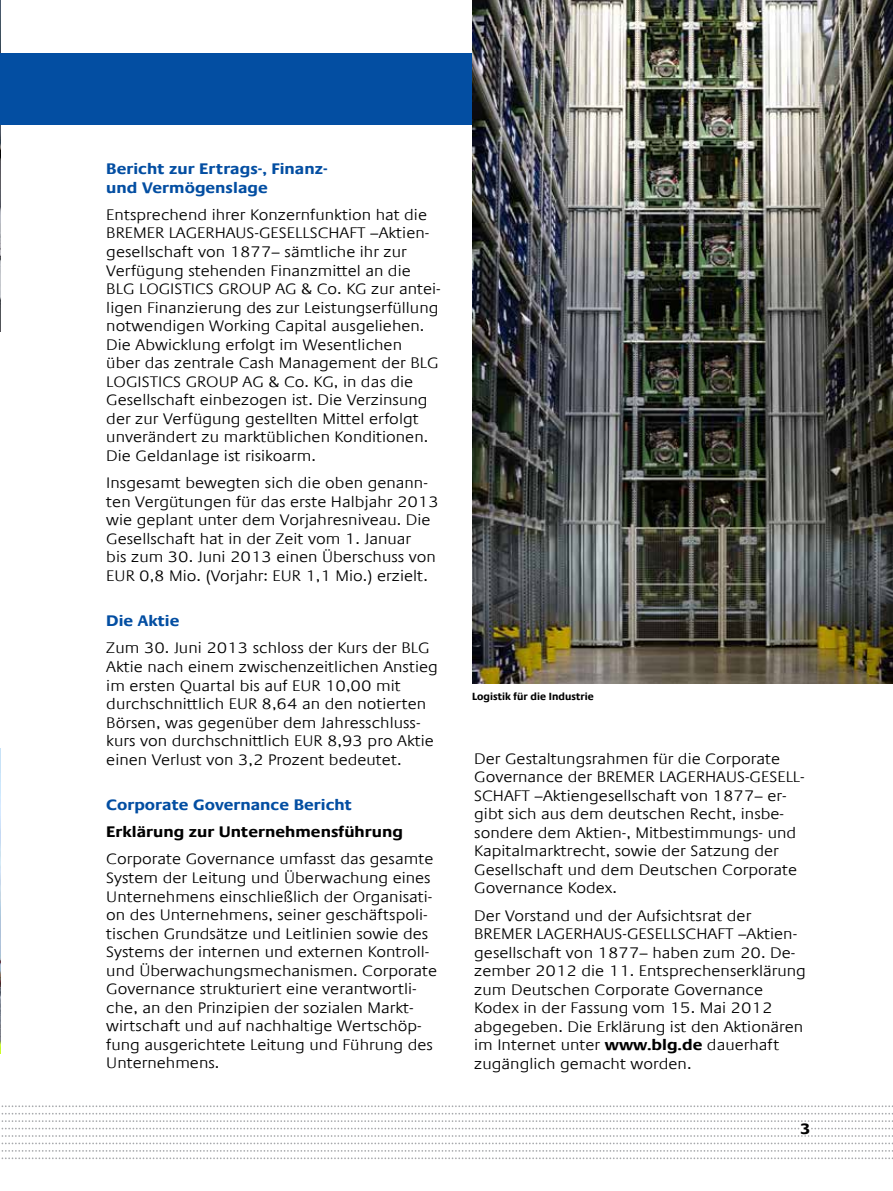
<style>
.page{position:relative;width:893px;height:1191px;background:#fff}
.page>*{position:absolute;margin:0;border:0;box-sizing:border-box;transform-origin:0 0}
.t1{font:300 15.45px/18.6px "Praxis Com";color:#000;scale:1.1 1}
.t2{font:700 15.45px/18.6px "Praxis Com";color:#034ea2;scale:1.1 1}
.t3{font:700 15.45px "Praxis Com";color:#000;scale:1.1 1}
.t4{font:700 10.5px "Praxis Com";color:#000}
.s1{font-weight:700}
</style>
<div class="page">
<svg style="left:1px;top:1105px;width:892px;height:9px"></svg>
<svg style="left:1px;top:1120px;width:892px;height:9px"></svg>
<svg style="left:1px;top:1135px;width:892px;height:1px"></svg>
<svg style="left:1px;top:1142px;width:892px;height:2px"></svg>
<svg style="left:1px;top:1150px;width:892px;height:1px"></svg>
<svg style="left:1px;top:1157px;width:892px;height:2px"></svg>
<div style="left:800px;top:1122px;width:10px;height:12px;background:#fff"></div>
<img style="left:0;top:0;width:1px;height:332px">
<div style="left:0;top:53px;width:534px;height:72px;background:#034ea2"></div>
<img style="left:472px;top:0;width:421px;height:683px">
<img style="left:0;top:748px;width:1px;height:305px">
<p class="t2" style="left:106px;top:160px;width:203px">Bericht zur Ertrags-, Finanz&shy;und Vermögenslage</p>
<p class="t1" style="left:106px;top:205px;width:306px">Entsprechend ihrer Konzernfunktion hat die BREMER LAGERHAUS-GESELLSCHAFT –Aktien&shy;gesellschaft von 1877– sämtliche ihr zur Verfügung stehenden Finanzmittel an die BLG LOGISTICS GROUP AG &amp; Co. KG zur antei&shy;ligen Finanzierung des zur Leistungserfüllung notwendigen Working Capital ausgeliehen.<br>Die Abwicklung erfolgt im Wesentlichen<br>über das zentrale Cash Management der BLG LOGISTICS GROUP AG &amp; Co. KG, in das die Gesellschaft einbezogen ist. Die Verzinsung der zur Verfügung gestellten Mittel erfolgt unverändert zu marktüblichen Konditionen.<br>Die Geldanlage ist risikoarm.</p>
<p class="t1" style="left:106px;top:473px;width:304px">Insgesamt bewegten sich die oben genann&shy;ten Vergütungen für das erste Halbjahr 2013 wie geplant unter dem Vorjahresniveau. Die Gesellschaft hat in der Zeit vom 1. Januar<br>bis zum 30. Juni 2013 einen Überschuss von EUR 0,8 Mio. (Vorjahr: EUR 1,1 Mio.) erzielt.</p>
<p class="t2" style="left:106px;top:612px;width:68px">Die Aktie</p>
<p class="t1" style="left:106px;top:639px;width:303px">Zum 30. Juni 2013 schloss der Kurs der BLG Aktie nach einem zwischenzeitlichen Anstieg im ersten Quartal bis auf EUR 10,00 mit durchschnittlich EUR 8,64 an den notierten Börsen, was gegenüber dem Jahresschluss&shy;kurs von durchschnittlich EUR 8,93 pro Aktie einen Verlust von 3,2 Prozent bedeutet.</p>
<p class="t2" style="left:106px;top:795px;width:225px">Corporate Governance Bericht</p>
<p class="t3" style="left:106px;top:823px;width:271px">Erklärung zur Unternehmensführung</p>
<p class="t1" style="left:106px;top:850px;width:302px">Corporate Governance umfasst das gesamte System der Leitung und Überwachung eines Unternehmens einschließlich der Organisati&shy;on des Unternehmens, seiner geschäftspoli&shy;tischen Grundsätze und Leitlinien sowie des Systems der internen und externen Kontroll&shy;und Überwachungsmechanismen. Corporate Governance strukturiert eine verantwortli&shy;che, an den Prinzipien der sozialen Markt&shy;wirtschaft und auf nachhaltige Wertschöp&shy;fung ausgerichtete Leitung und Führung des Unternehmens.</p>
<p class="t4" style="left:472px;top:690px;width:123px">Logistik für die Industrie</p>
<p class="t1" style="left:474px;top:749px;width:302px">Der Gestaltungsrahmen für die Corporate Governance der BREMER LAGERHAUS-GESELL-SCHAFT –Aktiengesellschaft von 1877– er&shy;gibt sich aus dem deutschen Recht, insbe&shy;sondere dem Aktien-, Mitbestimmungs- und Kapitalmarktrecht, sowie der Satzung der Gesellschaft und dem Deutschen Corporate Governance Kodex.</p>
<p class="t1" style="left:474px;top:906px;width:303px">Der Vorstand und der Aufsichtsrat der BREMER LAGERHAUS-GESELLSCHAFT –Aktien&shy;gesellschaft von 1877– haben zum 20. De&shy;zember 2012 die 11. Entsprechenserklärung zum Deutschen Corporate Governance Kodex in der Fassung vom 15. Mai 2012 abgegeben. Die Erklärung ist den Aktionären im Internet unter <span class="s1">www.blg.de</span> dauerhaft zugänglich gemacht worden.</p>
<p class="t3" style="left:800px;top:1119px;width:11px">3</p>
</div>
